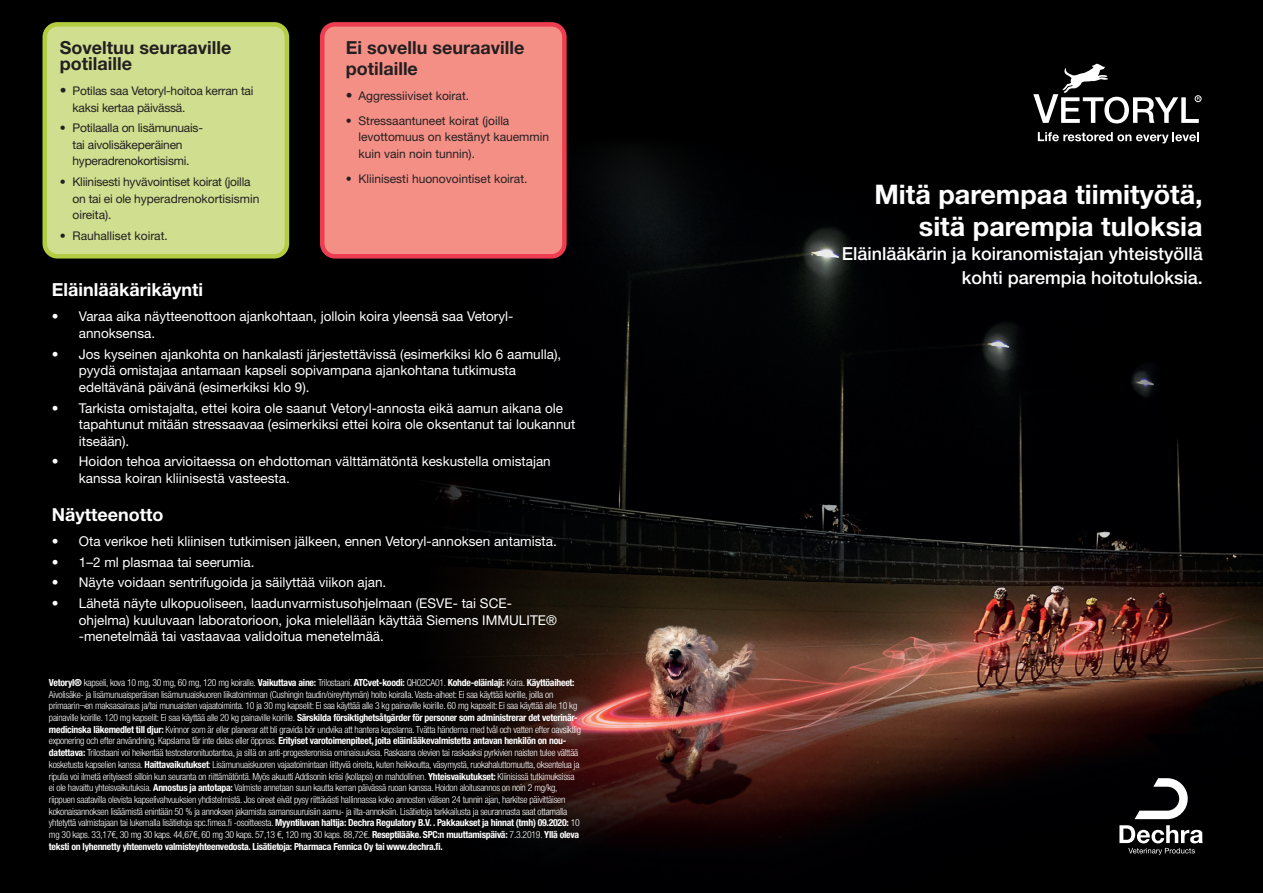
<style>
.page{position:relative;width:1263px;height:893px;background:#000001}
.page>*{position:absolute;margin:0;border:0;box-sizing:border-box;transform-origin:0 0}
.t1{font:700 27px "Helvetica Neue LT Std";color:#fff}
.t2{font:500 18px "Helvetica Neue LT Std";color:#fff}
.t3{font:700 18px/16.5px "Helvetica Neue LT Std";color:#231f20}
.t4{font:700 18px "Helvetica Neue LT Std";color:#fff}
.t5{font:13.5px/16.5px "Helvetica Neue LT Std";color:#fff}
.t6{font:12px/16.5px "Helvetica Neue LT Std";letter-spacing:-.02em;color:#231f20}
.t7{font:12px/16.5px "Helvetica Neue LT Std";color:#231f20}
.t8{font:300 condensed 9.75px/11.7px "Helvetica Neue LT Std";letter-spacing:-.025em;color:#fff}
.s1{font-size:13.5px}
.s2{font-weight:700}
</style>
<div class="page">
<img style="left:541px;top:247px;width:722px;height:595px">
<div style="left:45px;top:24px;width:242px;height:232px;background:#cfde8f;border-radius:13px"></div>
<div style="left:43px;top:22px;width:246px;height:237px;border:4px solid #b3cd42;border-radius:13px"></div>
<svg style="left:1134px;top:778px;width:54px;height:41px"></svg>
<svg style="left:1119px;top:825px;width:84px;height:30px"></svg>
<svg style="left:1033px;top:64px;width:168px;height:59px"></svg>
<svg style="left:1038px;top:132px;width:161px;height:11px"></svg>
<div style="left:322px;top:24px;width:242px;height:232px;background:#f48f86;border-radius:13px"></div>
<div style="left:320px;top:22px;width:247px;height:237px;border:4px solid #ee3d50;border-radius:13px"></div>
<p class="t3" style="left:60px;top:39px;width:173px">Soveltuu seuraaville potilaille</p>
<p class="t6" style="left:73px;top:83px;width:182px;text-indent:-13px"><span class="s1">•</span> Potilas saa Vetoryl-hoitoa kerran tai kaksi kertaa päivässä.</p>
<p class="t6" style="left:73px;top:120px;width:132px;text-indent:-13px">• Potilaalla on lisämunuais&shy;tai aivolisäkeperäinen hyperadrenokortisismi.</p>
<p class="t6" style="left:73px;top:174px;width:188px;text-indent:-13px">• Kliinisesti hyvävointiset koirat (joilla on tai ei ole hyperadrenokortisismin oireita).</p>
<p class="t7" style="left:60px;top:227px;width:110px">• Rauhalliset koirat.</p>
<p class="t3" style="left:346px;top:36px;width:180px;line-height:21px">Ei sovellu seuraaville potilaille</p>
<p class="t7" style="left:346px;top:87px;width:125px"><span class="s1">•</span> Aggressiiviset koirat.</p>
<p class="t7" style="left:358px;top:112px;width:192px;text-indent:-13px">• Stressaantuneet koirat (joilla levottomuus on kestänyt kauemmin kuin vain noin tunnin).</p>
<p class="t7" style="left:346px;top:170px;width:183px">• Kliinisesti huonovointiset koirat.</p>
<p class="t4" style="left:52px;top:279px;width:153px">Eläinlääkärikäynti</p>
<p class="t5" style="left:79px;top:308px;width:436px;text-indent:-27px">• Varaa aika näytteenottoon ajankohtaan, jolloin koira yleensä saa Vetoryl&shy;annoksensa.</p>
<p class="t5" style="left:79px;top:345px;width:484px;text-indent:-27px">• Jos kyseinen ajankohta on hankalasti järjestettävissä (esimerkiksi klo 6 aamulla), pyydä omistajaa antamaan kapseli sopivampana ajankohtana tutkimusta edeltävänä päivänä (esimerkiksi klo 9).</p>
<p class="t5" style="left:79px;top:399px;width:498px;text-indent:-27px">• Tarkista omistajalta, ettei koira ole saanut Vetoryl-annosta eikä aamun aikana ole tapahtunut mitään stressaavaa (esimerkiksi ettei koira ole oksentanut tai loukannut itseään).</p>
<p class="t5" style="left:79px;top:453px;width:473px;text-indent:-27px">• Hoidon tehoa arvioitaessa on ehdottoman välttämätöntä keskustella omistajan kanssa koiran kliinisestä vasteesta.</p>
<p class="t4" style="left:52px;top:503px;width:113px">Näytteenotto</p>
<p class="t5" style="left:52px;top:532px;width:506px">• Ota verikoe heti kliinisen tutkimisen jälkeen, ennen Vetoryl-annoksen antamista.</p>
<p class="t5" style="left:52px;top:553px;width:204px">• 1–2 ml plasmaa tai seerumia.</p>
<p class="t5" style="left:52px;top:574px;width:336px">• Näyte voidaan sentrifugoida ja säilyttää viikon ajan.</p>
<p class="t5" style="left:79px;top:595px;width:479px;text-indent:-27px">• Lähetä näyte ulkopuoliseen, laadunvarmistusohjelmaan (ESVE- tai SCE&shy;ohjelma) kuuluvaan laboratorioon, joka mielellään käyttää Siemens IMMULITE® -menetelmää tai vastaavaa validoitua menetelmää.</p>
<p class="t8" style="left:49px;top:676px;width:534px"><span class="s2">Vetoryl®</span> kapseli, kova 10 mg, 30 mg, 60 mg, 120 mg koiralle. <span class="s2">Vaikuttava aine:</span> Trilostaani. <span class="s2">ATCvet-koodi:</span> QH02CA01. <span class="s2">Kohde-eläinlaji:</span> Koira. <span class="s2">Käyttöaiheet:<br></span>Aivolisäke- ja lisämunuaisperäisen lisämunuaiskuoren liikatoiminnan (Cushingin taudin/oireyhtymän) hoito koiralla. Vasta-aiheet: Ei saa käyttää koirille, joilla on primaarin¬en maksasairaus ja/tai munuaisten vajaatoiminta. 10 ja 30 mg kapselit: Ei saa käyttää alle 3 kg painaville koirille. 60 mg kapselit: Ei saa käyttää alle 10 kg painaville koirille. 120 mg kapselit: Ei saa käyttää alle 20 kg painaville koirille. <span class="s2">Särskilda försiktighetsåtgärder för personer som administrerar det veterinär&shy;medicinska läkemedlet till djur:</span> Kvinnor som är eller planerar att bli gravida bör undvika att hantera kapslarna. Tvätta händerna med tvål och vatten efter oavsiktlig exponering och efter användning. Kapslarna får inte delas eller öppnas. <span class="s2">Erityiset varotoimenpiteet, joita eläinlääkevalmistetta antavan henkilön on nou&shy;datettava:</span> Trilostaani voi heikentää testosteronituotantoa, ja sillä on anti-progesteronisia ominaisuuksia. Raskaana olevien tai raskaaksi pyrkivien naisten tulee välttää kosketusta kapselien kanssa. <span class="s2">Haittavaikutukset</span>: Lisämunuaiskuoren vajaatoimintaan liittyviä oireita, kuten heikkoutta, väsymystä, ruokahaluttomuutta, oksentelua ja ripulia voi ilmetä erityisesti silloin kun seuranta on riittämätöntä. Myös akuutti Addisonin kriisi (kollapsi) on mahdollinen. <span class="s2">Yhteisvaikutukset:</span> Kliinisissä tutkimuksissa ei ole havaittu yhteisvaikutuksia. <span class="s2">Annostus ja antotapa:</span> Valmiste annetaan suun kautta kerran päivässä ruoan kanssa. Hoidon aloitusannos on noin 2 mg/kg, riippuen saatavilla olevista kapselivahvuuksien yhdistelmistä. Jos oireet eivät pysy riittävästi hallinnassa koko annosten välisen 24 tunnin ajan, harkitse päivittäisen kokonaisannoksen lisäämistä enintään 50 % ja annoksen jakamista samansuuruisiin aamu- ja ilta-annoksiin. Lisätietoja tarkkailusta ja seurannasta saat ottamalla yhtetyttä valmistajaan tai lukemalla lisätietoja spc.fimea.fi -osoitteesta. <span class="s2">Myyntiluvan haltija: Dechra Regulatory B.V. . Pakkaukset ja hinnat (tmh) 09.2020:</span> 10 mg 30 kaps. 33,17€, 30 mg 30 kaps. 44,67€, 60 mg 30 kaps. 57,13 €, 120 mg 30 kaps. 88,72€. <span class="s2">Reseptilääke. SPC:n muuttamispäivä:</span> 7.3.2019. <span class="s2">Yllä oleva teksti on lyhennetty yhteenveto valmisteyhteenvedosta. Lisätietoja: Pharmaca Fennica Oy tai www.dechra.fi.</span></p>
<p class="t1" style="left:874px;top:178px;width:330px">Mitä parempaa tiimityötä,</p>
<p class="t1" style="left:919px;top:209px;width:285px">sitä parempia tuloksia</p>
<p class="t2" style="left:842px;top:243px;width:362px">Eläinlääkärin ja koiranomistajan yhteistyöllä</p>
<p class="t2" style="left:962px;top:267px;width:242px">kohti parempia hoitotuloksia.</p>
</div>
